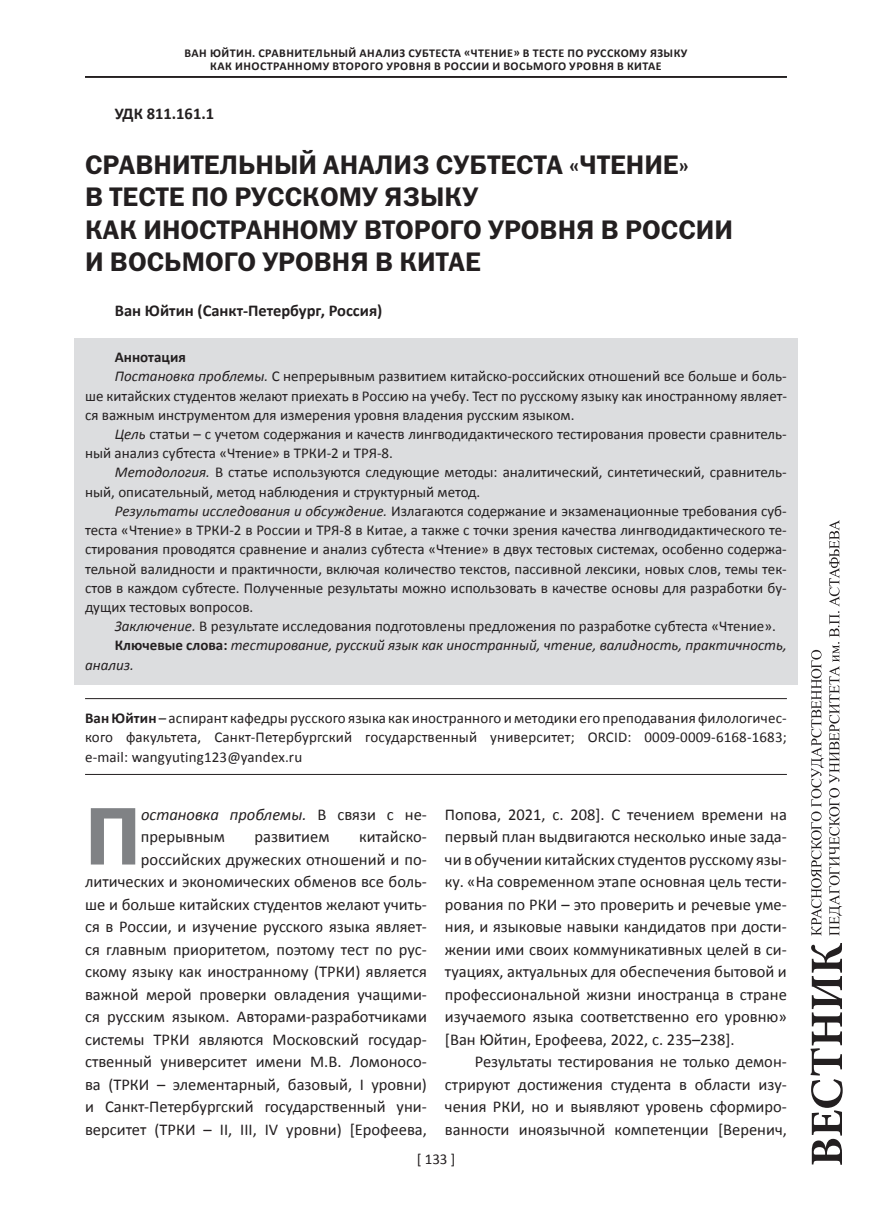
<style>
.page{position:relative;width:872px;height:1221px;background:#fff}
.page>*{position:absolute;margin:0;border:0;box-sizing:border-box;transform-origin:0 0}
.t1{font:82.05px "ez Franklin Goth Demi";color:#808285}
.t2{font:27px/32.4px "ez Franklin Goth Demi";color:#231f20}
.t3{font:16.5px/22.5px "Calibri";color:#231f20;text-align:justify}
.t4{font:700 16.5px "Calibri";color:#231f20}
.t5{font:15px/19.2px "Calibri";color:#231f20;text-align:justify}
.t6{font:italic 15px "Calibri";color:#231f20}
.t7{font:700 15px "Calibri";color:#231f20}
.t8{font:700 12px/13.5px "Calibri";letter-spacing:.04em;color:#231f20}
.s1{font-style:italic}
.s2{font-weight:700;font-style:normal}
.s3{font-weight:700}
</style>
<div class="page">
<svg style="left:811px;top:520px;width:31px;height:415px"></svg>
<svg style="left:810px;top:943px;width:32px;height:221px"></svg>
<div style="left:74px;top:338px;width:723px;height:346px;background:#dcdddf"></div>
<hr style="left:85px;top:698px;width:702px;height:1px;background:#231f20">
<hr style="left:85px;top:774px;width:702px;height:1px;background:#231f20">
<hr style="left:85px;top:76px;width:702px;height:1px;background:#231f20">
<hr style="left:85px;top:77px;width:702px;height:1px;background:#231f20">
<p class="t8" style="left:184px;top:46px;width:110px">Ван Юйтин. СРАВНИТ</p>
<p class="t8" style="left:210px;top:46px;width:479px;text-indent:99px">ЕЛЬНЫЙ АНАЛИЗ СУБТЕСТА «ЧТЕНИ Е» В ТЕСТЕ ПО РУССКОМУ ЯЗЫКУ<br>КАК ИНОСТРАННОМУ ВТОРОГО УРОВНЯ В РОССИИ И ВОСЬМОГО УРОВНЯ В КИТАЕ</p>
<p class="t4" style="left:115px;top:103px;width:101px">УДК 811.161.1</p>
<h2 class="t2" style="left:85px;top:148px;width:649px">СРАВНИТЕЛЬНЫЙ АНАЛИЗ СУБТЕСТА «ЧТЕНИЕ»<br>В ТЕСТЕ ПО РУССКОМУ ЯЗЫКУ<br>КАК ИНОСТРАННОМУ ВТОРОГО УРОВНЯ В РОССИИ И ВОСЬМОГО УРОВНЯ В КИТАЕ</h2>
<p class="t4" style="left:115px;top:300px;width:269px">Ван Юйтин (Санкт-Петербург, Россия)</p>
<p class="t7" style="left:115px;top:347px;width:72px">Аннотация</p>
<p class="t5" style="left:115px;top:367px;width:673px"><span class="s1">Постановка проблемы.</span> С непрерывным развитием китайско-российских отношений все больше и боль-</p>
<p class="t5" style="left:85px;top:386px;width:703px">ше китайских студентов желают приехать в Россию на учебу. Тест по русскому языку как иностранному являет-</p>
<p class="t5" style="left:85px;top:405px;width:491px">ся важным инструментом для измерения уровня владения русским языком.</p>
<p class="t5" style="left:115px;top:424px;width:673px"><span class="s1">Цель</span> статьи – с учетом содержания и качеств лингводидактического тестирования провести сравнитель-</p>
<p class="t5" style="left:85px;top:443px;width:309px">ный анализ субтеста «Чтение» в ТРКИ-2 и ТРЯ-8.</p>
<p class="t5" style="left:115px;top:463px;width:673px"><span class="s1">Методология.</span> В статье используются следующие методы: аналитический, синтетический, сравнитель-</p>
<p class="t5" style="left:85px;top:482px;width:397px">ный, описательный, метод наблюдения и структурный метод.</p>
<p class="t5" style="left:115px;top:501px;width:673px"><span class="s1">Результаты исследования и обсуждение.</span> Излагаются содержание и экзаменационные требования суб-</p>
<p class="t5" style="left:85px;top:520px;width:703px">теста «Чтение» в ТРКИ-2 в России и ТРЯ-8 в Китае, а также с точки зрения качества лингводидактического те-</p>
<p class="t5" style="left:85px;top:539px;width:703px">стирования проводятся сравнение и анализ субтеста «Чтение» в двух тестовых системах, особенно содержа-</p>
<p class="t5" style="left:85px;top:559px;width:703px">тельной валидности и практичности, включая количество текстов, пассивной лексики, новых слов, темы тек-</p>
<p class="t5" style="left:85px;top:578px;width:703px">стов в каждом субтесте. Полученные результаты можно использовать в качестве основы для разработки бу-</p>
<p class="t5" style="left:85px;top:597px;width:170px">дущих тестовых вопросов.</p>
<p class="t5" style="left:115px;top:616px;width:662px"><span class="s1">Заключение.</span> В результате исследования подготовлены предложения по разработке субтеста «Чтение».</p>
<p class="t6" style="left:115px;top:635px;width:673px"><span class="s2">Ключевые слова:</span> тестирование, русский язык как иностранный, чтение, валидность, практичность,</p>
<p class="t6" style="left:85px;top:654px;width:50px">анализ.</p>
<p class="t5" style="left:85px;top:708px;width:703px"><span class="s3">Ван Юйтин</span> – аспирант кафедры русского языка как иностранного и методики его преподавания филологичес&shy;кого факультета, Санкт-Петербургский государственный университет; ORCID: 0009-0009-6168-1683; e-mail: wangyuting123@yandex.ru</p>
<h1 class="t1" style="left:85px;top:789px;width:57px">П</h1>
<p class="t3" style="left:141px;top:802px;width:287px"><span class="s1">остановка проблемы.</span> В связи с не&shy;прерывным</p>
<p class="t3" style="left:85px;top:825px;width:343px;text-align:right">китайско-<br>российских дружеских отношений и по&shy;литических и экономических обменов все боль&shy;ше и больше китайских студентов желают учить&shy;ся в России, и изучение русского языка являет&shy;ся главным приоритетом, поэтому тест по рус&shy;скому языку как иностранному (ТРКИ) является важной мерой проверки овладения учащими&shy;ся русским языком. Авторами-разработчиками системы ТРКИ являются Московский государ&shy;ственный университет имени М.В. Ломоносо&shy;ва (ТРКИ – элементарный, базовый, I уровни) и Санкт-Петербургский государственный уни&shy;верситет (ТРКИ – II, III, IV уровни) [Ерофеева,</p>
<p class="t3" style="left:254px;top:825px;width:76px">развитием</p>
<p class="t3" style="left:445px;top:802px;width:343px">Попова, 2021, с. 208]. С течением времени на первый план выдвигаются несколько иные зада&shy;чи в обучении китайских студентов русскому язы&shy;ку. «На современном этапе основная цель тести&shy;рования по РКИ – это проверить и речевые уме&shy;ния, и языковые навыки кандидатов при дости&shy;жении ими своих коммуникативных целей в си&shy;туациях, актуальных для обеспечения бытовой и профессиональной жизни иностранца в стране изучаемого языка соответственно его уровню» [Ван Юйтин, Ерофеева, 2022, с. 235–238].</p>
<p class="t3" style="left:445px;top:1050px;width:343px;text-indent:30px">Результаты тестирования не только демон&shy;стрируют достижения студента в области изу&shy;чения РКИ, но и выявляют уровень сформиро&shy;ванности иноязычной компетенции [Веренич,</p>
<p class="t5" style="left:417px;top:1149px;width:40px">[ 133 ]</p>
</div>
